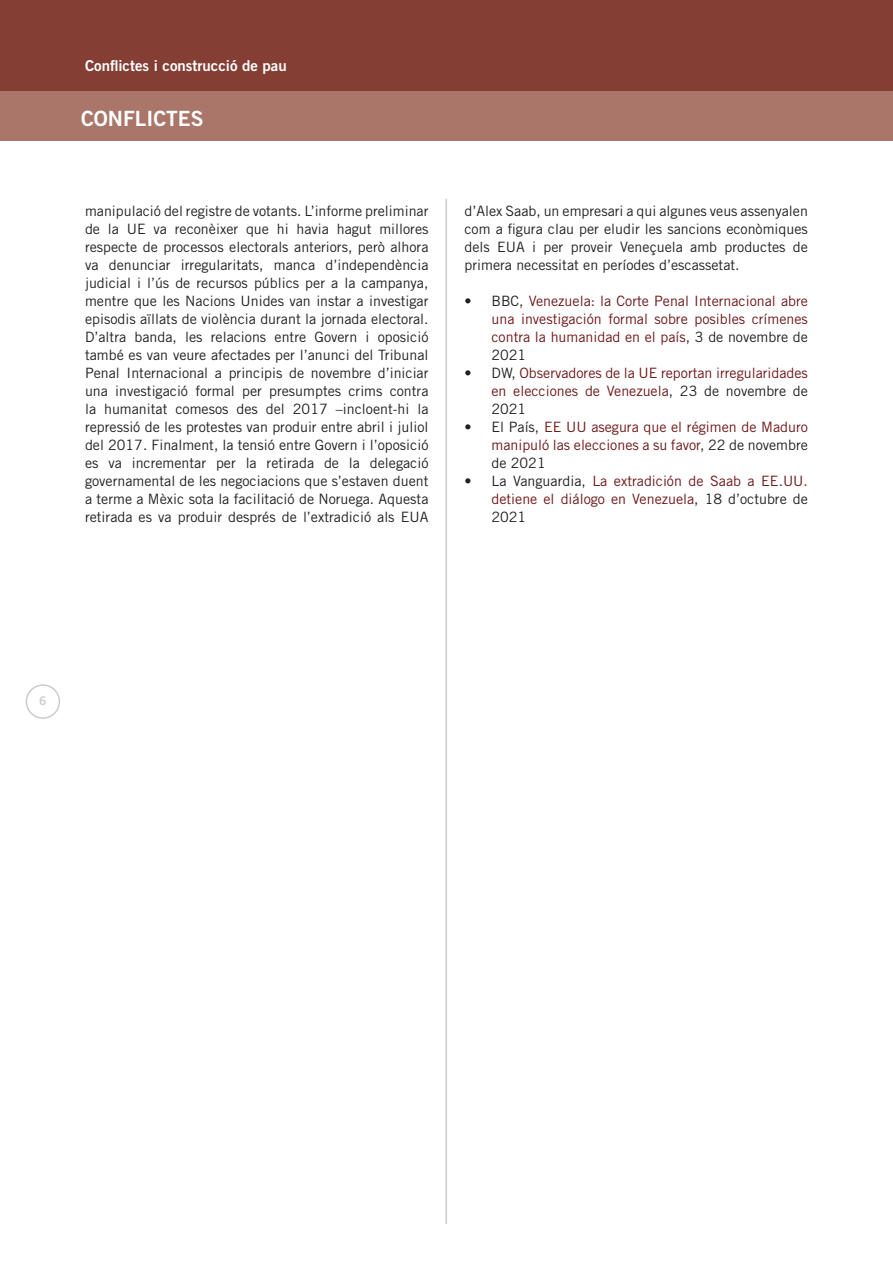
<style>
.page{position:relative;width:893px;height:1263px;background:#fff}
.page>*{position:absolute;margin:0;border:0;box-sizing:border-box;transform-origin:0 0}
.t1{font:21px "Trade Gothic LT Std Bd 2";color:#fff}
.t2{font:15px "Trade Gothic LT Std Bd 2";color:#fff}
.t3{font:14.25px/18px "Trade Gothic LT Std";color:#231f20;text-align:justify}
.t4{font:14.25px/18px "Trade Gothic LT Std";color:#6e1617;text-align:justify}
.t5{font:12px "Trade Gothic LT Std Bd 2";color:#ccc}
.s1{color:#231f20}
</style>
<div class="page">
<div style="left:0;top:0;width:893px;height:91px;background:#843e34"></div>
<div style="left:0;top:91px;width:893px;height:49px;background:#aa7669"></div>
<div style="left:26px;top:684px;width:34px;height:35px;border:2px solid #ccc;border-radius:50%"></div>
<hr style="left:446px;top:199px;width:1px;height:1025px;background:#ccc">
<p class="t2" style="left:85px;top:57px;width:203px">Conflictes i construcció de pau</p>
<p class="t1" style="left:81px;top:105px;width:124px">CONFLICTES</p>
<p class="t3" style="left:85px;top:202px;width:345px">manipulació del registre de votants. L’informe preliminar de la UE va reconèixer que hi havia hagut millores respecte de processos electorals anteriors, però alhora va denunciar irregularitats, manca d’independència judicial i l’ús de recursos públics per a la campanya, mentre que les Nacions Unides van instar a investigar episodis aïllats de violència durant la jornada electoral.<br>D’altra banda, les relacions entre Govern i oposició també es van veure afectades per l’anunci del Tribunal Penal Internacional a principis de novembre d’iniciar una investigació formal per presumptes crims contra la humanitat comesos des del 2017 –incloent-hi la repressió de les protestes van produir entre abril i juliol del 2017. Finalment, la tensió entre Govern i l’oposició es va incrementar per la retirada de la delegació governamental de les negociacions que s’estaven duent a terme a Mèxic sota la facilitació de Noruega. Aquesta retirada es va produir després de l’extradició als EUA</p>
<p class="t3" style="left:464px;top:202px;width:345px">d’Alex Saab, un empresari a qui algunes veus assenyalen com a figura clau per eludir les sancions econòmiques dels EUA i per proveir Veneçuela amb productes de primera necessitat en períodes d’escassetat.</p>
<p class="t4" style="left:491px;top:292px;width:318px;text-indent:-27px"><span class="s1">• BBC,</span> Venezuela: la Corte Penal Internacional abre una investigación formal sobre posibles crímenes contra la humanidad en el país<span class="s1">, 3 de novembre de 2021</span></p>
<p class="t4" style="left:491px;top:364px;width:318px;text-indent:-27px"><span class="s1">• DW,</span> Observadores de la UE reportan irregularidades en elecciones de Venezuela<span class="s1">, 23 de novembre de 2021</span></p>
<p class="t4" style="left:491px;top:418px;width:318px;text-indent:-27px"><span class="s1">• El País,</span> EE UU asegura que el régimen de Maduro manipuló las elecciones a su favor<span class="s1">, 22 de novembre de 2021</span></p>
<p class="t4" style="left:491px;top:472px;width:318px;text-indent:-27px"><span class="s1">• La Vanguardia,</span> La extradición de Saab a EE.UU. detiene el diálogo en Venezuela<span class="s1">, 18 d’octubre de 2021</span></p>
<p class="t5" style="left:39px;top:693px;width:9px">6</p>
</div>
